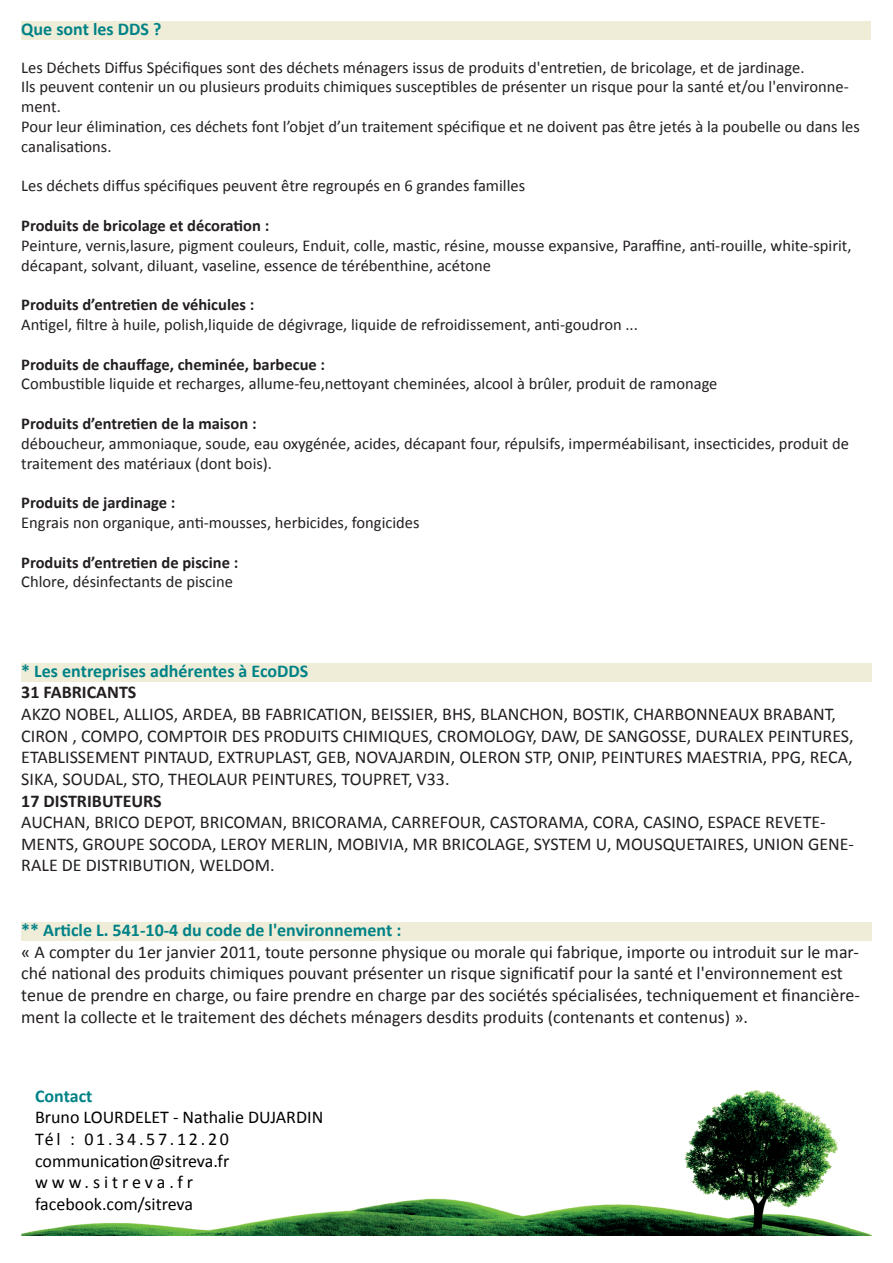
<style>
.page{position:relative;width:893px;height:1263px;background:#fff}
.page>*{position:absolute;margin:0;border:0;box-sizing:border-box;transform-origin:0 0}
.t1{font:18px/21.6px "Calibri";color:#231f20}
.t2{font:18px/21.6px "Calibri";color:#000}
.t3{font:700 18px "Calibri";color:#008287}
.t4{font:700 18px "Calibri";color:#231f20}
.t5{font:16.5px/19.8px "Calibri";color:#231f20}
.t6{font:700 16.5px "Calibri";color:#231f20}
</style>
<div class="page">
<img style="left:21px;top:1090px;width:850px;height:145px">
<div style="left:21px;top:663px;width:851px;height:19px;background:#efedd7"></div>
<div style="left:21px;top:923px;width:851px;height:18px;background:#efedd7"></div>
<div style="left:21px;top:21px;width:850px;height:18px;background:#efedd7"></div>
<p class="t3" style="left:21px;top:17px;width:142px">Que sont les DDS ?</p>
<p class="t5" style="left:21px;top:57px;width:840px">Les Déchets Diffus Spécifiques sont des déchets ménagers issus de produits d'entretien, de bricolage, et de jardinage.<br>Ils peuvent contenir un ou plusieurs produits chimiques susceptibles de présenter un risque pour la santé et/ou l'environne&shy;ment.<br>Pour leur élimination, ces déchets font l’objet d’un traitement spécifique et ne doivent pas être jetés à la poubelle ou dans les canalisations.</p>
<p class="t5" style="left:21px;top:176px;width:505px">Les déchets diffus spécifiques peuvent être regroupés en 6 grandes familles</p>
<p class="t6" style="left:21px;top:215px;width:250px">Produits de bricolage et décoration :</p>
<p class="t5" style="left:21px;top:235px;width:832px">Peinture, vernis,lasure, pigment couleurs, Enduit, colle, mastic, résine, mousse expansive, Paraffine, anti-rouille, white-spirit, décapant, solvant, diluant, vaseline, essence de térébenthine, acétone</p>
<p class="t6" style="left:21px;top:294px;width:235px">Produits d’entretien de véhicules :</p>
<p class="t5" style="left:21px;top:315px;width:618px">Antigel, filtre à huile, polish,liquide de dégivrage, liquide de refroidissement, anti-goudron ...</p>
<p class="t6" style="left:21px;top:354px;width:305px">Produits de chauffage, cheminée, barbecue :</p>
<p class="t5" style="left:21px;top:374px;width:698px">Combustible liquide et recharges, allume-feu,nettoyant cheminées, alcool à brûler, produit de ramonage</p>
<p class="t6" style="left:21px;top:413px;width:237px">Produits d’entretien de la maison :</p>
<p class="t5" style="left:21px;top:433px;width:829px">déboucheur, ammoniaque, soude, eau oxygénée, acides, décapant four, répulsifs, imperméabilisant, insecticides, produit de traitement des matériaux (dont bois).</p>
<p class="t6" style="left:21px;top:492px;width:156px">Produits de jardinage :</p>
<p class="t5" style="left:21px;top:513px;width:400px">Engrais non organique, anti-mousses, herbicides, fongicides</p>
<p class="t6" style="left:21px;top:552px;width:219px">Produits d’entretien de piscine :</p>
<p class="t5" style="left:21px;top:572px;width:213px">Chlore, désinfectants de piscine</p>
<p class="t3" style="left:21px;top:659px;width:289px">* Les entreprises adhérentes à EcoDDS</p>
<p class="t4" style="left:21px;top:681px;width:117px">31 FABRICANTS</p>
<p class="t1" style="left:21px;top:703px;width:834px">AKZO NOBEL, ALLIOS, ARDEA, BB FABRICATION, BEISSIER, BHS, BLANCHON, BOSTIK, CHARBONNEAUX BRABANT, CIRON , COMPO, COMPTOIR DES PRODUITS CHIMIQUES, CROMOLOGY, DAW, DE SANGOSSE, DURALEX PEINTURES, ETABLISSEMENT PINTAUD, EXTRUPLAST, GEB, NOVAJARDIN, OLERON STP, ONIP, PEINTURES MAESTRIA, PPG, RECA, SIKA, SOUDAL, STO, THEOLAUR PEINTURES, TOUPRET, V33.</p>
<p class="t4" style="left:21px;top:789px;width:142px">17 DISTRIBUTEURS</p>
<p class="t1" style="left:21px;top:811px;width:834px">AUCHAN, BRICO DEPOT, BRICOMAN, BRICORAMA, CARREFOUR, CASTORAMA, CORA, CASINO, ESPACE REVETE-<br>MENTS, GROUPE SOCODA, LEROY MERLIN, MOBIVIA, MR BRICOLAGE, SYSTEM U, MOUSQUETAIRES, UNION GENE-<br>RALE DE DISTRIBUTION, WELDOM.</p>
<p class="t3" style="left:21px;top:919px;width:382px">** Article L. 541-10-4 du code de l'environnement :</p>
<p class="t1" style="left:21px;top:941px;width:840px">« A compter du 1er janvier 2011, toute personne physique ou morale qui fabrique, importe ou introduit sur le mar&shy;ché national des produits chimiques pouvant présenter un risque significatif pour la santé et l'environnement est tenue de prendre en charge, ou faire prendre en charge par des sociétés spécialisées, techniquement et financière&shy;ment la collecte et le traitement des déchets ménagers desdits produits (contenants et contenus) ».</p>
<p class="t3" style="left:35px;top:1084px;width:59px">Contact</p>
<p class="t2" style="left:35px;top:1107px;width:290px">Bruno LOURDELET - Nathalie DUJARDIN<br>Tél : 01.34.57.12.20 communication@sitreva.fr www.sitreva.fr facebook.com/sitreva</p>
</div>
